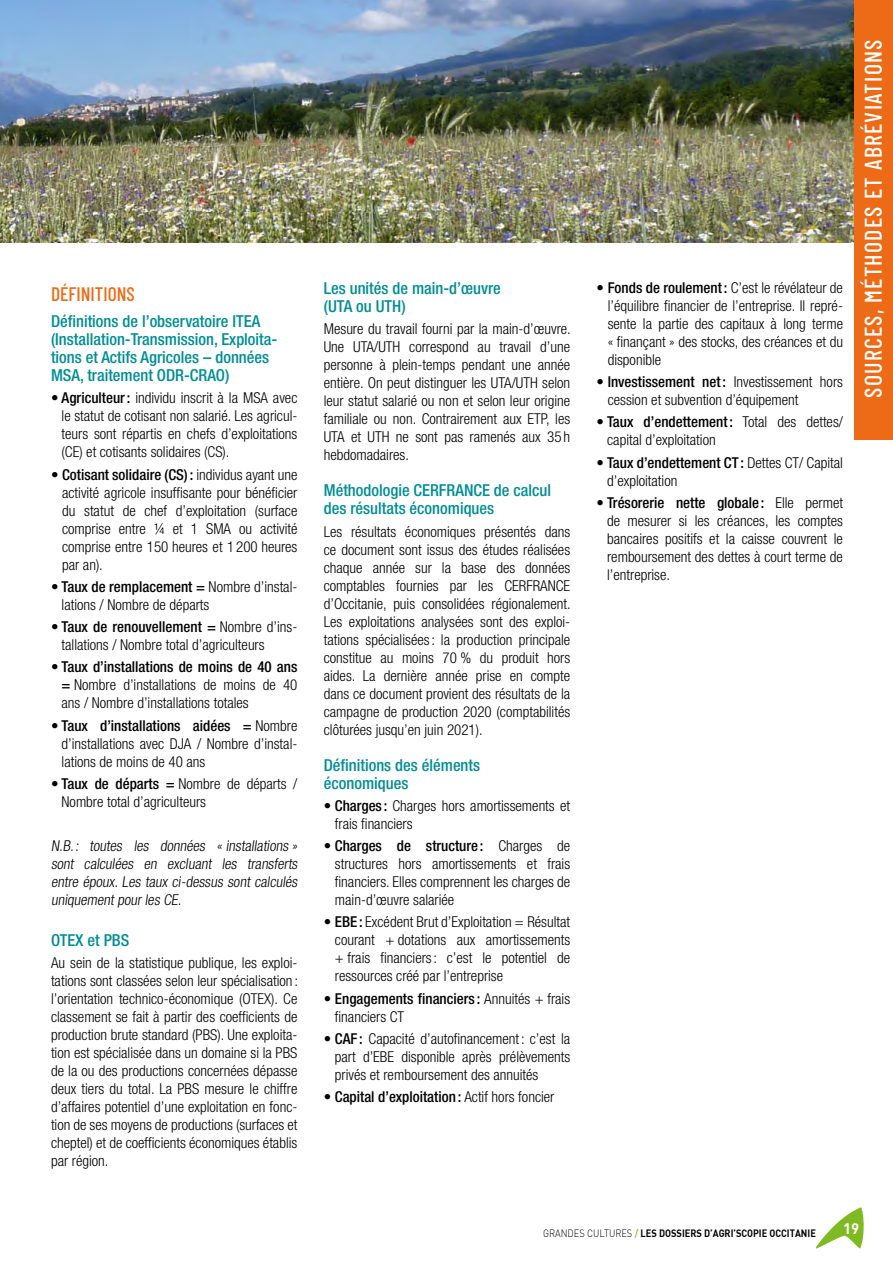
<style>
.page{position:relative;width:893px;height:1263px;background:#fff}
.page>*{position:absolute;margin:0;border:0;box-sizing:border-box;transform-origin:0 0}
.t1{font:500 24px "Barlow Condensed";letter-spacing:.05em;color:#fff}
.t2{font:500 19.5px "Barlow Condensed";color:#ed6a17}
.t3{font:500 condensed 16.5px/18px "Helvetica Neue";color:#008e96}
.t4{font:300 condensed 15px/18px "Helvetica Neue";color:#000;text-align:justify}
.t5{font:500 condensed 15px "Helvetica Neue";color:#000}
.t6{font:15px "DIN Bold";color:#fff}
.t7{font:10.5px "DIN Bold";color:#000;scale:.88 1}
.s1{font-weight:500}
.s2{font-weight:300}
.s3{font-family:"DIN";font-weight:300}
.s4{font-family:"DIN";font-weight:500;color:#7fba23}
</style>
<div class="page">
<svg style="left:816px;top:1207px;width:48px;height:41px"></svg>
<img style="left:0;top:0;width:855px;height:242px">
<div style="left:855px;top:0;width:38px;height:440px;background:#ed6a17"></div>
<h2 class="t2" style="left:51px;top:280px;width:85px">DÉFINITIONS</h2>
<p class="t3" style="left:51px;top:312px;width:228px">Définitions de l’observatoire ITEA (Installation-Transmission, Exploita&shy;tions et Actifs Agricoles – données MSA, traitement ODR-CRAO)</p>
<p class="t4" style="left:62px;top:389px;width:237px;text-indent:-11px"><span class="s1">• Agriculteur:</span> individu inscrit à la MSA avec le statut de cotisant non salarié. Les agricul&shy;teurs sont répartis en chefs d’exploitations (CE) et cotisants solidaires (CS).</p>
<p class="t4" style="left:62px;top:465px;width:237px;text-indent:-11px"><span class="s1">• Cotisant solidaire (CS):</span> individus ayant une activité agricole insuffisante pour bénéficier du statut de chef d’exploitation (surface comprise entre ¼ et 1 SMA ou activité comprise entre 150 heures et 1 200 heures par an).</p>
<p class="t4" style="left:62px;top:577px;width:237px;text-indent:-11px"><span class="s1">• Taux de remplacement =</span> Nombre d’instal&shy;lations / Nombre de départs</p>
<p class="t4" style="left:62px;top:618px;width:237px;text-indent:-11px"><span class="s1">• Taux de renouvellement =</span> Nombre d’ins&shy;tallations / Nombre total d’agriculteurs</p>
<p class="t4" style="left:62px;top:658px;width:237px;text-indent:-11px"><span class="s1">• Taux d’installations de moins de 40 ans =</span> Nombre d’installations de moins de 40 ans / Nombre d’installations totales</p>
<p class="t4" style="left:62px;top:716px;width:237px;text-indent:-11px"><span class="s1">• Taux d’installations aidées =</span> Nombre d’installations avec DJA / Nombre d’instal&shy;lations de moins de 40 ans</p>
<p class="t4" style="left:62px;top:774px;width:237px;text-indent:-11px"><span class="s1">• Taux de départs =</span> Nombre de départs /<br>Nombre total d’agriculteurs</p>
<p class="t4" style="left:51px;top:837px;width:250px">N.B.: toutes les données « installations » sont calculées en excluant les transferts entre époux. Les taux ci-dessus sont calculés uniquement pour les CE.</p>
<p class="t3" style="left:51px;top:930px;width:80px">OTEX et PBS</p>
<p class="t4" style="left:51px;top:953px;width:248px">Au sein de la statistique publique, les exploi&shy;tations sont classées selon leur spécialisation : l’orientation technico-économique (OTEX). Ce classement se fait à partir des coefficients de production brute standard (PBS). Une exploita&shy;tion est spécialisée dans un domaine si la PBS de la ou des productions concernées dépasse deux tiers du total. La PBS mesure le chiffre d’affaires potentiel d’une exploitation en fonc&shy;tion de ses moyens de productions (surfaces et cheptel) et de coefficients économiques établis par région.</p>
<p class="t3" style="left:324px;top:279px;width:179px">Les unités de main-d’œuvre (UTA ou UTH)</p>
<p class="t4" style="left:324px;top:320px;width:248px">Mesure du travail fourni par la main-d’œuvre.<br>Une UTA/UTH correspond au travail d’une personne à plein-temps pendant une année entière. On peut distinguer les UTA/UTH selon leur statut salarié ou non et selon leur origine familiale ou non. Contrairement aux ETP, les UTA et UTH ne sont pas ramenés aux 35 h hebdomadaires.</p>
<p class="t3" style="left:324px;top:481px;width:229px">Méthodologie CERFRANCE de calcul des résultats économiques</p>
<p class="t4" style="left:324px;top:522px;width:248px">Les résultats économiques présentés dans ce document sont issus des études réalisées chaque année sur la base des données comptables fournies par les CERFRANCE d’Occitanie, puis consolidées régionalement.<br>Les exploitations analysées sont des exploi&shy;tations spécialisées: la production principale constitue au moins 70 % du produit hors aides. La dernière année prise en compte dans ce document provient des résultats de la campagne de production 2020 (comptabilités clôturées jusqu’en juin 2021).</p>
<p class="t3" style="left:324px;top:755px;width:158px">Définitions des éléments économiques</p>
<p class="t4" style="left:335px;top:796px;width:237px;text-indent:-11px"><span class="s1">• Charges :</span> Charges hors amortissements et frais financiers</p>
<p class="t4" style="left:335px;top:837px;width:237px;text-indent:-11px"><span class="s1">• Charges de structure :</span> Charges de structures hors amortissements et frais financiers. Elles comprennent les charges de main-d’œuvre salariée</p>
<p class="t4" style="left:335px;top:913px;width:237px;text-indent:-11px"><span class="s1">• EBE :</span> Excédent Brut d’Exploitation = Résultat courant + dotations aux amortissements + frais financiers: c’est le potentiel de ressources créé par l’entreprise</p>
<p class="t4" style="left:335px;top:989px;width:237px;text-indent:-11px"><span class="s1">• Engagements financiers :</span> Annuités + frais financiers CT</p>
<p class="t4" style="left:335px;top:1029px;width:237px;text-indent:-11px"><span class="s1">• CAF :</span> Capacité d’autofinancement : c’est la part d’EBE disponible après prélèvements privés et remboursement des annuités</p>
<p class="t5" style="left:324px;top:1088px;width:232px">• Capital d’exploitation : <span class="s2">Actif hors foncier</span></p>
<p class="t4" style="left:608px;top:278px;width:237px;text-indent:-11px"><span class="s1">• Fonds de roulement:</span> C’est le révélateur de l’équilibre financier de l’entreprise. Il repré&shy;sente la partie des capitaux à long terme « finançant » des stocks, des créances et du disponible</p>
<p class="t4" style="left:608px;top:373px;width:237px;text-indent:-11px"><span class="s1">• Investissement net:</span> Investissement hors cession et subvention d’équipement</p>
<p class="t4" style="left:607px;top:413px;width:237px;text-indent:-11px"><span class="s1">• Taux d’endettement:</span> Total des dettes/ capital d’exploitation</p>
<p class="t4" style="left:607px;top:453px;width:237px;text-indent:-11px"><span class="s1">• Taux d’endettement CT :</span> Dettes CT/ Capital d’exploitation</p>
<p class="t4" style="left:607px;top:493px;width:237px;text-indent:-11px"><span class="s1">• Trésorerie nette globale :</span> Elle permet de mesurer si les créances, les comptes bancaires positifs et la caisse couvrent le remboursement des dettes à court terme de l’entreprise.</p>
<h1 class="t1" style="left:856px;top:398px;width:360px;rotate:-90deg">SOURCES, MÉTHODES ET ABRÉVIATIONS</h1>
<p class="t7" style="left:543px;top:1226px;width:311px"><span class="s3">GRANDES CULTURES</span> <span class="s4">/</span> LES DOSSIERS D’AGRI’SCOPIE OCCITANIE</p>
<p class="t6" style="left:843px;top:1219px;width:18px">19</p>
</div>
